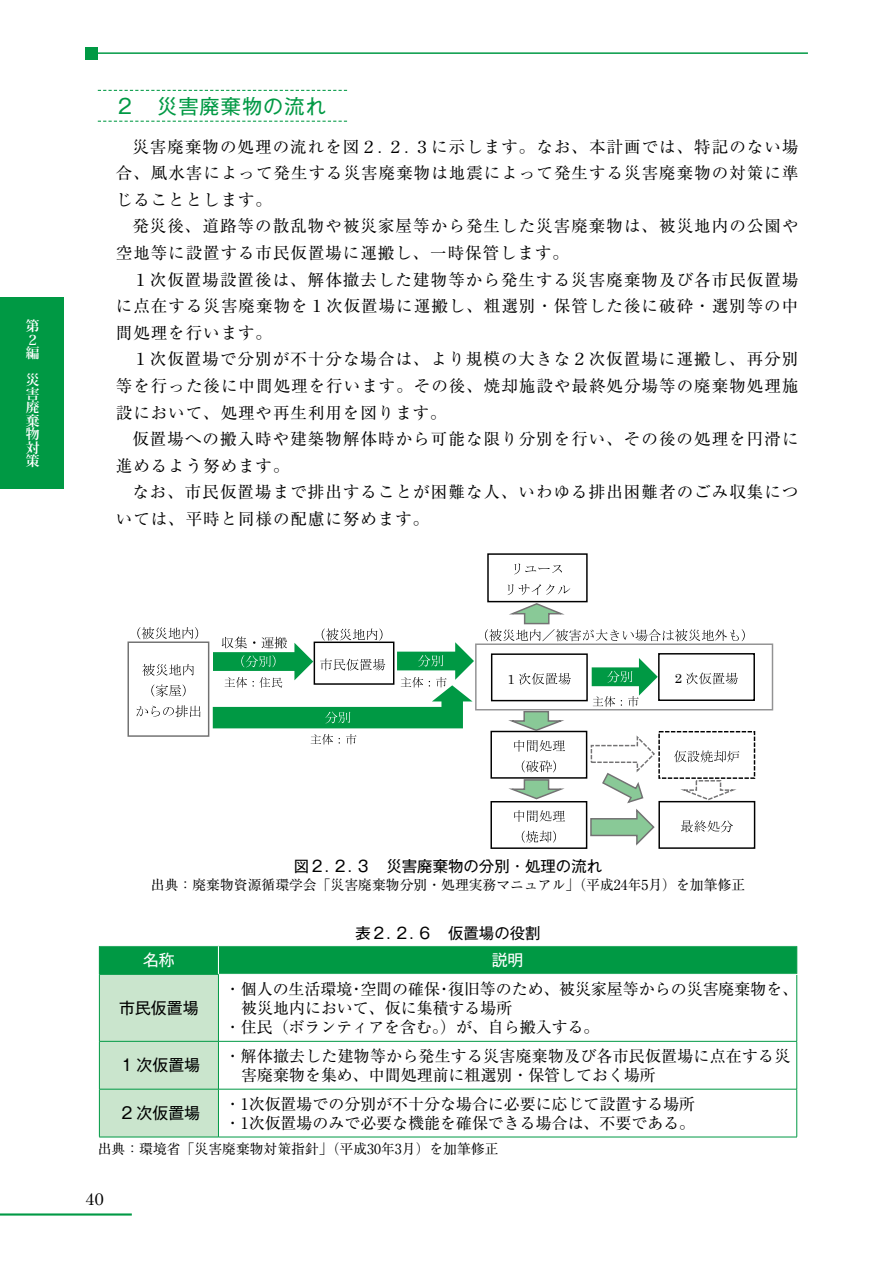
<style>
.page{position:relative;width:893px;height:1263px;background:#fff}
.page>*{position:absolute;margin:0;border:0;box-sizing:border-box;transform-origin:0 0}
.t1{font:20.25px "Gothic MB101 Pro";letter-spacing:.05em;color:#094}
.t2{font:16.95px "Century";color:#000}
.t3{font:16.5px/26.5px "Ryumin Pr 6";letter-spacing:.065em;color:#000;text-align:justify}
.t4{font:15.9px/19.2px "Ryumin Pr 6";color:#000}
.t5{font:15.9px "Gothic MB101 Pro";color:#000}
.t6{font:15.9px "Gothic MB101 Pro";color:#fff}
.t7{font:15.45px "Gothic MB101 Pro";color:#000}
.t8{font:13.8px "Ryumin Pr 6";color:#000}
.t9{font:700 13.8px/13.5px "Koz Min Pr 6 N";color:#fff}
.t10{font:13.2px "Century";color:#000}
</style>
<div class="page">
<hr style="left:85px;top:52px;width:723px;height:2px;background:#094">
<div style="left:85px;top:47px;width:13px;height:13px;background:#094"></div>
<div style="left:0;top:298px;width:64px;height:191px;background:#094"></div>
<hr style="left:0;top:1213px;width:132px;height:2px;background:#094">
<svg style="left:98px;top:121px;width:249px;height:1px"></svg>
<svg style="left:98px;top:90px;width:249px;height:1px"></svg>
<hr style="left:218px;top:1137px;width:579px;height:1px;background:#094">
<hr style="left:99px;top:1137px;width:119px;height:1px;background:#094">
<svg style="left:99px;top:946px;width:698px;height:191px"></svg>
<div style="left:127px;top:641px;width:82px;height:96px;border:1px solid #717171"></div>
<svg style="left:142px;top:664px;width:52px;height:12px"></svg>
<svg style="left:151px;top:684px;width:35px;height:13px"></svg>
<svg style="left:137px;top:705px;width:64px;height:12px"></svg>
<div style="left:487px;top:553px;width:101px;height:49px;border:1px solid #000"></div>
<svg style="left:514px;top:564px;width:48px;height:10px"></svg>
<svg style="left:508px;top:584px;width:62px;height:11px"></svg>
<div style="left:491px;top:653px;width:97px;height:48px;border:1px solid #000"></div>
<svg style="left:519px;top:673px;width:52px;height:12px"></svg>
<div style="left:658px;top:653px;width:97px;height:48px;border:1px solid #000"></div>
<svg style="left:686px;top:672px;width:52px;height:13px"></svg>
<div style="left:490px;top:731px;width:97px;height:48px;border:1px solid #000"></div>
<svg style="left:514px;top:740px;width:51px;height:12px"></svg>
<svg style="left:522px;top:760px;width:34px;height:12px"></svg>
<div style="left:490px;top:801px;width:97px;height:48px;border:1px solid #000"></div>
<svg style="left:514px;top:810px;width:51px;height:12px"></svg>
<svg style="left:522px;top:831px;width:34px;height:12px"></svg>
<div style="left:658px;top:731px;width:97px;height:48px;border:1px dashed #000"></div>
<svg style="left:674px;top:750px;width:65px;height:12px"></svg>
<div style="left:658px;top:801px;width:97px;height:48px;border:1px solid #000"></div>
<svg style="left:681px;top:820px;width:52px;height:12px"></svg>
<svg style="left:504px;top:778px;width:65px;height:22px"></svg>
<svg style="left:504px;top:710px;width:64px;height:22px"></svg>
<svg style="left:590px;top:735px;width:65px;height:111px"></svg>
<svg style="left:676px;top:780px;width:64px;height:21px"></svg>
<img style="left:697px;top:786px;width:23px;height:13px">
<div style="left:475px;top:643px;width:298px;height:67px;border:1px solid #929293"></div>
<svg style="left:485px;top:602px;width:260px;height:39px"></svg>
<svg style="left:137px;top:627px;width:61px;height:12px"></svg>
<svg style="left:311px;top:734px;width:29px;height:11px"></svg>
<svg style="left:346px;top:734px;width:10px;height:11px"></svg>
<svg style="left:213px;top:628px;width:261px;height:100px"></svg>
<svg style="left:592px;top:658px;width:66px;height:49px"></svg>
<p class="t9" style="left:26px;top:320px;width:15px">第<br>２編</p>
<p class="t9" style="left:26px;top:374px;width:15px;text-align:justify">災害廃棄物対策</p>
<p class="t1" style="left:115px;top:90px;width:234px">２　災害廃棄物の流れ　</p>
<p class="t3" style="left:116px;top:132px;width:684px;text-indent:16px">災害廃棄物の処理の流れを図2．2．3に示します。なお、本計画では、特記のない場合、風水害によって発生する災害廃棄物は地震によって発生する災害廃棄物の対策に準じることとします。</p>
<p class="t3" style="left:116px;top:212px;width:684px;text-indent:16px">発災後、道路等の散乱物や被災家屋等から発生した災害廃棄物は、被災地内の公園や空地等に設置する市民仮置場に運搬し、一時保管します。</p>
<p class="t3" style="left:116px;top:265px;width:684px;text-indent:16px">1次仮置場設置後は、解体撤去した建物等から発生する災害廃棄物及び各市民仮置場に点在する災害廃棄物を1次仮置場に運搬し、粗選別・保管した後に破砕・選別等の中間処理を行います。</p>
<p class="t3" style="left:116px;top:345px;width:684px;text-indent:16px">1次仮置場で分別が不十分な場合は、より規模の大きな2次仮置場に運搬し、再分別等を行った後に中間処理を行います。その後、焼却施設や最終処分場等の廃棄物処理施設において、処理や再生利用を図ります。</p>
<p class="t3" style="left:116px;top:425px;width:684px;text-indent:16px">仮置場への搬入時や建築物解体時から可能な限り分別を行い、その後の処理を円滑に進めるよう努めます。</p>
<p class="t3" style="left:116px;top:478px;width:684px;text-indent:16px">なお、市民仮置場まで排出することが困難な人、いわゆる排出困難者のごみ収集については、平時と同様の配慮に努めます。</p>
<p class="t10" style="left:507px;top:668px;width:9px">1</p>
<p class="t10" style="left:675px;top:667px;width:9px">2</p>
<p class="t7" style="left:294px;top:853px;width:310px">図2．2．3　災害廃棄物の分別・処理の流れ</p>
<p class="t8" style="left:151px;top:874px;width:596px">出典：廃棄物資源循環学会「災害廃棄物分別・処理実務マニュアル」（平成24年5月）を加筆修正</p>
<p class="t7" style="left:356px;top:920px;width:186px">表2．2．6　仮置場の役割</p>
<p class="t6" style="left:143px;top:947px;width:33px">名称</p>
<p class="t6" style="left:492px;top:947px;width:33px">説明</p>
<p class="t5" style="left:119px;top:995px;width:81px">市民仮置場</p>
<p class="t4" style="left:225px;top:978px;width:575px">・個人の生活環境・空間の確保・復旧等のため、被災家屋等からの災害廃棄物を、</p>
<p class="t4" style="left:241px;top:997px;width:273px">被災地内において、仮に集積する場所</p>
<p class="t4" style="left:225px;top:1017px;width:376px">・住民（ボランティアを含む。）が、自ら搬入する。</p>
<p class="t5" style="left:122px;top:1052px;width:80px">1 次仮置場</p>
<p class="t4" style="left:241px;top:1045px;width:550px;text-indent:-16px">・解体撤去した建物等から発生する災害廃棄物及び各市民仮置場に点在する災害廃棄物を集め、中間処理前に粗選別・保管しておく場所</p>
<p class="t5" style="left:122px;top:1100px;width:80px">2 次仮置場</p>
<p class="t4" style="left:225px;top:1093px;width:472px">・1次仮置場での分別が不十分な場合に必要に応じて設置する場所・1次仮置場のみで必要な機能を確保できる場合は、不要である。</p>
<p class="t8" style="left:98px;top:1137px;width:402px">出典：環境省「災害廃棄物対策指針」（平成30年3月）を加筆修正</p>
<p class="t2" style="left:85px;top:1185px;width:20px">40</p>
</div>
